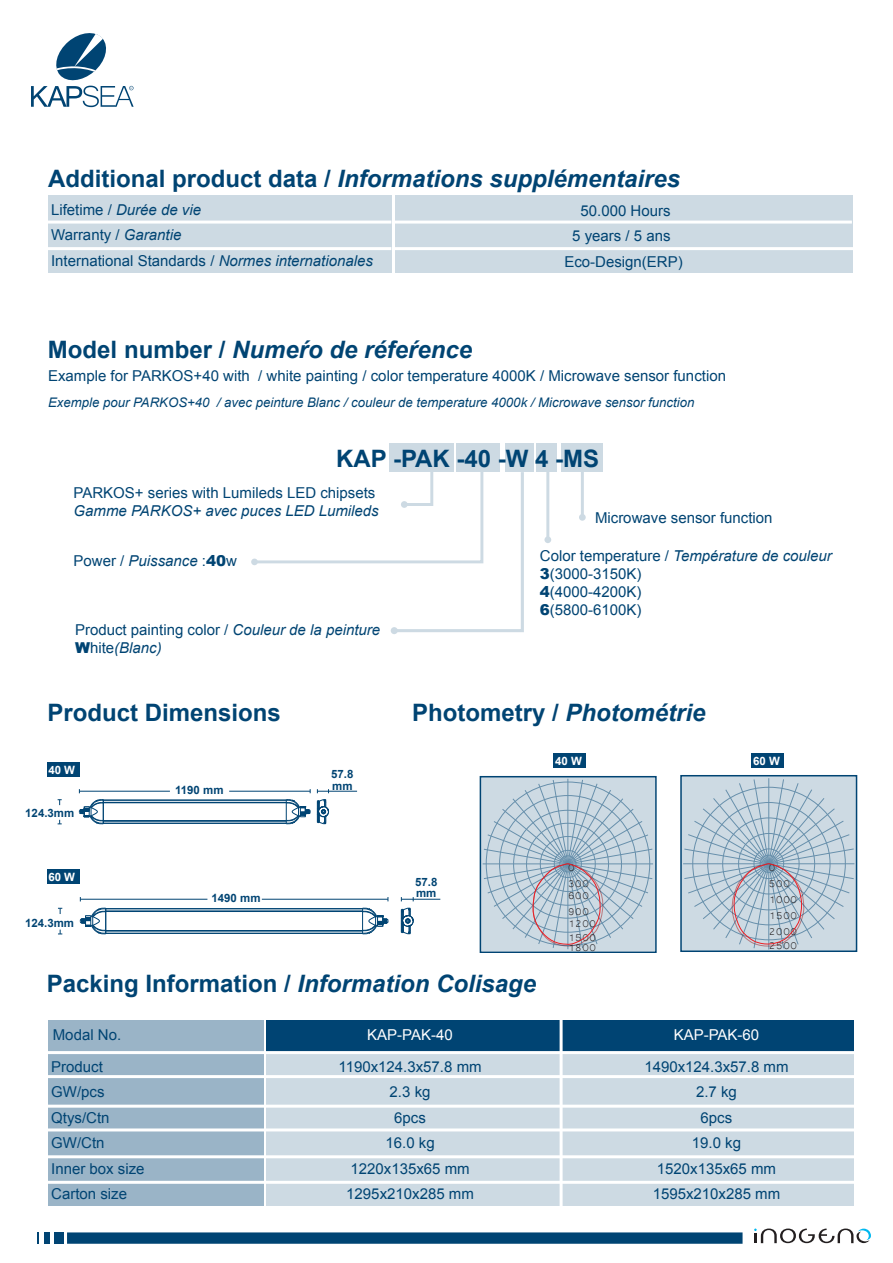
<style>
.page{position:relative;width:893px;height:1263px;background:#fff}
.page>*{position:absolute;margin:0;border:0;box-sizing:border-box;transform-origin:0 0}
.t1{font:700 24px "Arial";color:#004473}
.t2{font:italic 700 24px "Arial";color:#004473}
.t3{font:15px/25.5px "Arial";color:#004473}
.t4{font:italic 15px/18px "Arial";color:#004473}
.t5{font:15px "Arial";color:#fff}
.t6{font:italic 13.2px "Arial";color:#004473}
.t7{font:12.6px/16.4px "Microsoft Yi Baiti";letter-spacing:.005em;color:#231f20;scale:1.11 1}
.t8{font:12.45px/16.2px "Microsoft Yi Baiti";letter-spacing:.005em;color:#231f20;scale:1.11 1}
.t9{font:700 11.4px "Arial";color:#004473}
.t10{font:700 11.4px "Arial";color:#fff}
.s1{font-style:normal}
.s2{font-style:italic}
.s3{font-weight:900;font-style:normal}
.s4{font-weight:900}
</style>
<div class="page">
<div style="left:67px;top:1232px;width:676px;height:12px;background:#004473"></div>
<div style="left:54px;top:1232px;width:10px;height:12px;background:#004473"></div>
<div style="left:45px;top:1232px;width:5px;height:12px;background:#004473"></div>
<svg style="left:38px;top:1232px;width:1px;height:12px"></svg>
<svg style="left:754px;top:1228px;width:117px;height:15px"></svg>
<svg style="left:31px;top:33px;width:103px;height:74px"></svg>
<div style="left:395px;top:195px;width:457px;height:78px;background:#cddae3"></div>
<hr style="left:393px;top:221px;width:459px;height:3px;background:#fff">
<hr style="left:393px;top:247px;width:463px;height:3px;background:#fff">
<div style="left:48px;top:195px;width:343px;height:78px;background:#cddae3"></div>
<hr style="left:48px;top:221px;width:343px;height:3px;background:#fff">
<hr style="left:48px;top:247px;width:343px;height:3px;background:#fff">
<div style="left:505px;top:444px;width:29px;height:28px;background:#cddae3"></div>
<div style="left:561px;top:444px;width:42px;height:28px;background:#cddae3"></div>
<div style="left:536px;top:444px;width:20px;height:28px;background:#cddae3"></div>
<div style="left:456px;top:444px;width:44px;height:28px;background:#cddae3"></div>
<div style="left:389px;top:444px;width:65px;height:28px;background:#cddae3"></div>
<svg style="left:251px;top:472px;width:273px;height:162px"></svg>
<div style="left:391px;top:627px;width:7px;height:7px;background:#cddae3;border-radius:50%"></div>
<hr style="left:581px;top:472px;width:3px;height:45px;background:#004473">
<div style="left:579px;top:514px;width:7px;height:7px;background:#cddae3;border-radius:50%"></div>
<hr style="left:546px;top:472px;width:3px;height:68px;background:#004473">
<div style="left:544px;top:536px;width:7px;height:7px;background:#cddae3;border-radius:50%"></div>
<div style="left:266px;top:1020px;width:587px;height:31px;background:#004473"></div>
<svg style="left:317px;top:799px;width:12px;height:25px"></svg>
<hr style="left:103px;top:800px;width:183px;height:1px;background:#004473">
<hr style="left:103px;top:802px;width:183px;height:1px;background:#004473">
<hr style="left:103px;top:820px;width:183px;height:1px;background:#004473">
<hr style="left:103px;top:821px;width:183px;height:1px;background:#004473">
<hr style="left:103px;top:823px;width:183px;height:1px;background:#004473">
<svg style="left:286px;top:799px;width:25px;height:25px"></svg>
<svg style="left:79px;top:799px;width:25px;height:25px"></svg>
<hr style="left:79px;top:791px;width:91px;height:1px;background:#004473">
<hr style="left:229px;top:791px;width:81px;height:1px;background:#004473">
<svg style="left:58px;top:799px;width:4px;height:6px"></svg>
<hr style="left:317px;top:791px;width:40px;height:1px;background:#004473">
<svg style="left:401px;top:907px;width:13px;height:27px"></svg>
<hr style="left:106px;top:908px;width:257px;height:1px;background:#004473">
<hr style="left:106px;top:911px;width:257px;height:1px;background:#004473">
<hr style="left:106px;top:930px;width:257px;height:1px;background:#004473">
<hr style="left:106px;top:931px;width:257px;height:1px;background:#004473">
<hr style="left:106px;top:933px;width:257px;height:1px;background:#004473">
<svg style="left:362px;top:907px;width:27px;height:27px"></svg>
<svg style="left:80px;top:907px;width:26px;height:27px"></svg>
<hr style="left:80px;top:899px;width:127px;height:1px;background:#004473">
<hr style="left:262px;top:899px;width:126px;height:1px;background:#004473">
<svg style="left:58px;top:930px;width:4px;height:5px"></svg>
<svg style="left:58px;top:908px;width:4px;height:6px"></svg>
<hr style="left:401px;top:899px;width:39px;height:1px;background:#004473">
<hr style="left:768px;top:778px;width:1px;height:171px;background:#004473">
<hr style="left:683px;top:863px;width:171px;height:1px;background:#004473">
<svg style="left:684px;top:779px;width:170px;height:169px"></svg>
<div style="left:481px;top:777px;width:174px;height:174px;background:#cddae3"></div>
<hr style="left:568px;top:779px;width:1px;height:170px;background:#004473">
<hr style="left:483px;top:864px;width:170px;height:1px;background:#004473">
<svg style="left:484px;top:780px;width:168px;height:168px"></svg>
<div style="left:47px;top:762px;width:32px;height:15px;background:#004473"></div>
<div style="left:680px;top:775px;width:177px;height:177px;border:2px solid #004473"></div>
<div style="left:266px;top:1052px;width:587px;height:154px;background:#cddae3"></div>
<div style="left:48px;top:1020px;width:215px;height:186px;background:#9ab4c7"></div>
<hr style="left:39px;top:1051px;width:819px;height:3px;background:#fff">
<hr style="left:39px;top:1075px;width:819px;height:3px;background:#fff">
<hr style="left:48px;top:1105px;width:810px;height:3px;background:#fff">
<hr style="left:48px;top:1128px;width:810px;height:3px;background:#fff">
<hr style="left:48px;top:1155px;width:810px;height:3px;background:#fff">
<hr style="left:48px;top:1181px;width:810px;height:3px;background:#fff">
<hr style="left:560px;top:1009px;width:3px;height:202px;background:#fff">
<div style="left:47px;top:869px;width:32px;height:15px;background:#004473"></div>
<div style="left:480px;top:776px;width:177px;height:177px;border:2px solid #004473"></div>
<div style="left:554px;top:753px;width:32px;height:15px;background:#004473"></div>
<div style="left:751px;top:753px;width:33px;height:15px;background:#004473"></div>
<h1 class="t2" style="left:48px;top:162px;width:634px"><span class="s1">Additional product data /</span> Informations supplémentaires</h1>
<p class="t3" style="left:51px;top:197px;width:323px">Lifetime / <span class="s2">Durée de vie<br></span>Warranty / <span class="s2">Garantie<br></span>International Standards / <span class="s2">Normes internationales</span></p>
<p class="t3" style="left:564px;top:198px;width:120px;text-align:center">50.000 Hours<br>5 years / 5 ans<br>Eco-Design(ERP)</p>
<h1 class="t2" style="left:48px;top:333px;width:426px"><span class="s1">Model number /</span> Numeŕo de réfeŕence</h1>
<p class="t3" style="left:48px;top:363px;width:679px">Example for PARKOS+40 with / white painting / color temperature 4000K / Microwave sensor function</p>
<p class="t6" style="left:48px;top:393px;width:648px">Exemple pour PARKOS+40 / avec peinture Blanc / couleur de temperature 4000k / Microwave sensor function</p>
<h1 class="t1" style="left:336px;top:442px;width:265px">KAP -PAK -40 -W 4 -MS</h1>
<p class="t3" style="left:74px;top:480px;width:303px">PARKOS+ series with Lumileds LED chipsets</p>
<p class="t4" style="left:74px;top:501px;width:307px">Gamme PARKOS+ avec puces LED Lumileds</p>
<p class="t4" style="left:74px;top:552px;width:165px"><span class="s1">Power /</span> Puissance <span class="s1">:</span><span class="s3">40</span><span class="s1">w</span></p>
<p class="t4" style="left:75px;top:621px;width:307px"><span class="s1">Product painting color /</span> Couleur de la peinture<br><span class="s3">W</span><span class="s1">hite</span>(Blanc)</p>
<h1 class="t1" style="left:47px;top:696px;width:235px">Product Dimensions</h1>
<p class="t10" style="left:48px;top:763px;width:28px">40 W</p>
<p class="t9" style="left:331px;top:766px;width:24px">57.8</p>
<p class="t9" style="left:25px;top:805px;width:51px">124.3mm</p>
<p class="t9" style="left:175px;top:782px;width:50px">1190 mm</p>
<p class="t9" style="left:332px;top:778px;width:22px">mm</p>
<p class="t3" style="left:595px;top:505px;width:179px">Microwave sensor function</p>
<p class="t3" style="left:540px;top:547px;width:294px;line-height:18px">Color temperature / <span class="s2">Température de couleur<br></span><span class="s4">3</span>(3000-3150K)<br><span class="s4">4</span>(4000-4200K)<br><span class="s4">6</span>(5800-6100K)</p>
<h1 class="t1" style="left:412px;top:696px;width:295px">Photometry / <span class="s2">Photométrie</span></h1>
<p class="t10" style="left:555px;top:753px;width:28px">40 W</p>
<p class="t10" style="left:753px;top:753px;width:28px">60 W</p>
<p class="t10" style="left:48px;top:870px;width:28px">60 W</p>
<p class="t9" style="left:25px;top:915px;width:51px">124.3mm</p>
<p class="t9" style="left:415px;top:874px;width:24px">57.8</p>
<p class="t9" style="left:212px;top:890px;width:51px">1490 mm</p>
<p class="t9" style="left:416px;top:885px;width:22px">mm</p>
<h1 class="t1" style="left:47px;top:968px;width:491px">Packing Information / <span class="s2">Information Colisage</span></h1>
<p class="t8" style="left:568px;top:858px;width:21px">0<br>300</p>
<p class="t8" style="left:568px;top:902px;width:21px">900</p>
<p class="t8" style="left:568px;top:881px;width:27px;line-height:27.5px">600<br>1200</p>
<p class="t8" style="left:568px;top:938px;width:27px">1800</p>
<p class="t8" style="left:568px;top:928px;width:27px">1500</p>
<p class="t7" style="left:769px;top:858px;width:21px">0<br>500</p>
<p class="t7" style="left:769px;top:907px;width:27px">1500</p>
<p class="t7" style="left:769px;top:890px;width:27px">1000</p>
<p class="t7" style="left:769px;top:923px;width:27px;line-height:14.4px">2000<br>2500</p>
<p class="t3" style="left:53px;top:1022px;width:70px">Modal No.</p>
<p class="t5" style="left:367px;top:1025px;width:87px">KAP-PAK-40</p>
<p class="t5" style="left:674px;top:1025px;width:87px">KAP-PAK-60</p>
<p class="t3" style="left:51px;top:1054px;width:95px">Product<br>GW/pcs<br>Qtys/Ctn<br>GW/Ctn<br>Inner box size<br>Carton size</p>
<p class="t3" style="left:338px;top:1054px;width:145px;text-align:center">1190x124.3x57.8 mm<br>2.3 kg<br>6pcs<br>16.0 kg<br>1220x135x65 mm<br>1295x210x285 mm</p>
<p class="t3" style="left:644px;top:1054px;width:146px;text-align:center">1490x124.3x57.8 mm<br>2.7 kg<br>6pcs<br>19.0 kg<br>1520x135x65 mm<br>1595x210x285 mm</p>
</div>
